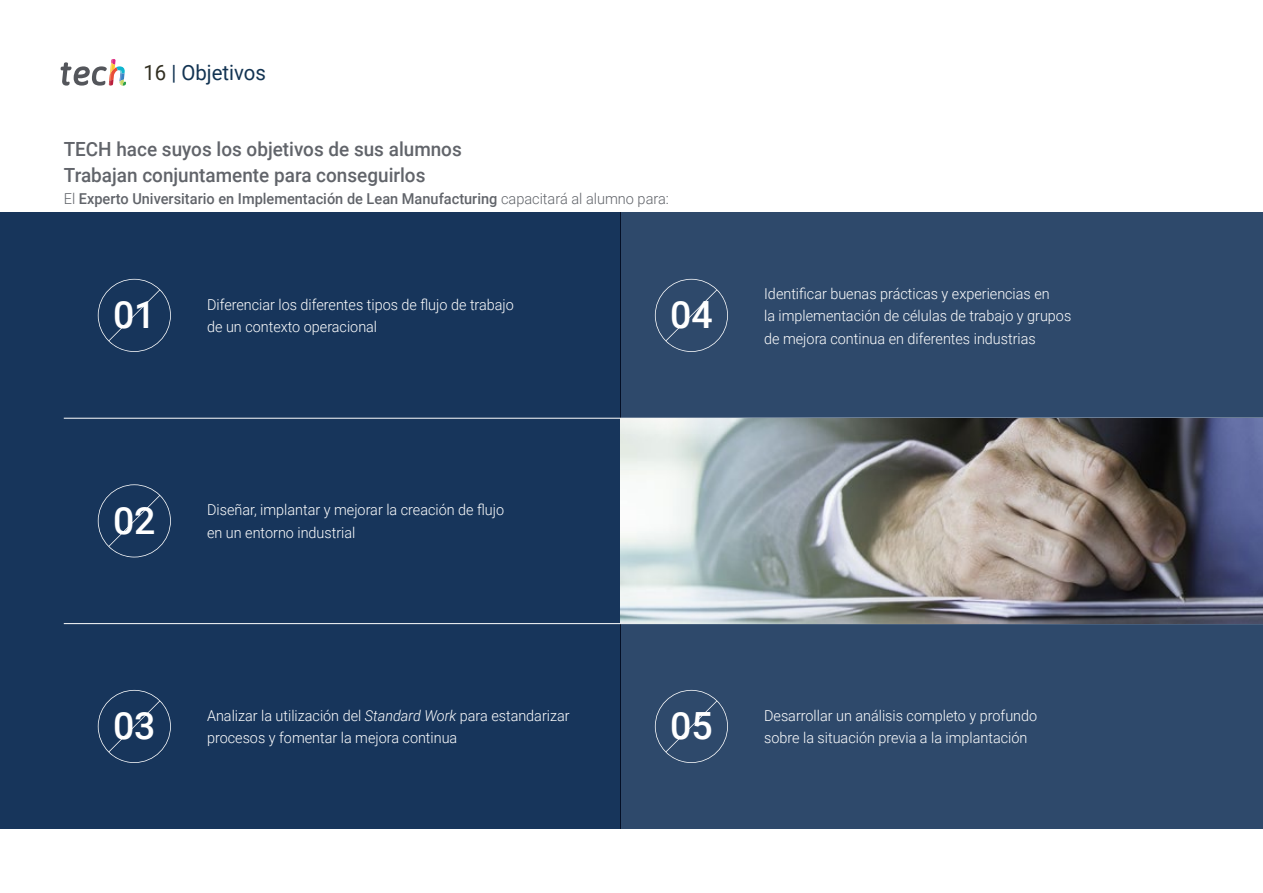
<style>
.page{position:relative;width:1263px;height:893px;background:#fff}
.page>*{position:absolute;margin:0;border:0;box-sizing:border-box;transform-origin:0 0}
.t1{font:500 37.5px "Roboto";color:#fff}
.t2{font:21px "Roboto";color:#123352}
.t3{font:500 19.5px/25.5px "Roboto";color:#61646a}
.t4{font:300 15px/22.5px "Roboto";color:#fff;scale:.96 1}
.t5{font:500 15px "Roboto";color:#61646a}
.s1{color:#312e20}
.s2{font-weight:300}
.s3{font-style:italic}
</style>
<div class="page">
<div style="left:0;top:213px;width:621px;height:616px;background:#17355b"></div>
<div style="left:621px;top:213px;width:642px;height:616px;background:#2e496b"></div>
<svg style="left:98px;top:279px;width:73px;height:73px"></svg>
<svg style="left:98px;top:484px;width:73px;height:73px"></svg>
<svg style="left:98px;top:690px;width:73px;height:73px"></svg>
<svg style="left:655px;top:279px;width:73px;height:73px"></svg>
<hr style="left:64px;top:418px;width:1199px;height:1px;background:#fff">
<hr style="left:64px;top:623px;width:1199px;height:1px;background:#fff">
<img style="left:621px;top:418px;width:642px;height:206px">
<svg style="left:655px;top:690px;width:73px;height:73px"></svg>
<svg style="left:61px;top:59px;width:65px;height:27px"></svg>
<h2 class="t2" style="left:144px;top:57px;width:124px"><span class="s1">16</span> | Objetivos</h2>
<h3 class="t3" style="left:64px;top:136px;width:400px">TECH hace suyos los objetivos de sus alumnos<br>Trabajan conjuntamente para conseguirlos</h3>
<p class="t5" style="left:64px;top:188px;width:607px"><span class="s2">El</span> Experto Universitario en Implementación de Lean Manufacturing <span class="s2">capacitará al alumno para:</span></p>
<h1 class="t1" style="left:113px;top:288px;width:44px">01</h1>
<p class="t4" style="left:207px;top:293px;width:321px">Diferenciar los diferentes tipos de flujo de trabajo de un contexto operacional</p>
<h1 class="t1" style="left:670px;top:288px;width:44px">04</h1>
<p class="t4" style="left:764px;top:281px;width:321px">Identificar buenas prácticas y experiencias en<br>la implementación de células de trabajo y grupos de mejora continua en diferentes industrias</p>
<h1 class="t1" style="left:113px;top:494px;width:44px">02</h1>
<p class="t4" style="left:207px;top:498px;width:311px">Diseñar, implantar y mejorar la creación de flujo en un entorno industrial</p>
<h1 class="t1" style="left:113px;top:699px;width:44px">03</h1>
<p class="t4" style="left:207px;top:704px;width:379px">Analizar la utilización del <span class="s3">Standard Work</span> para estandarizar procesos y fomentar la mejora continua</p>
<h1 class="t1" style="left:670px;top:699px;width:44px">05</h1>
<p class="t4" style="left:764px;top:704px;width:286px">Desarrollar un análisis completo y profundo sobre la situación previa a la implantación</p>
</div>
